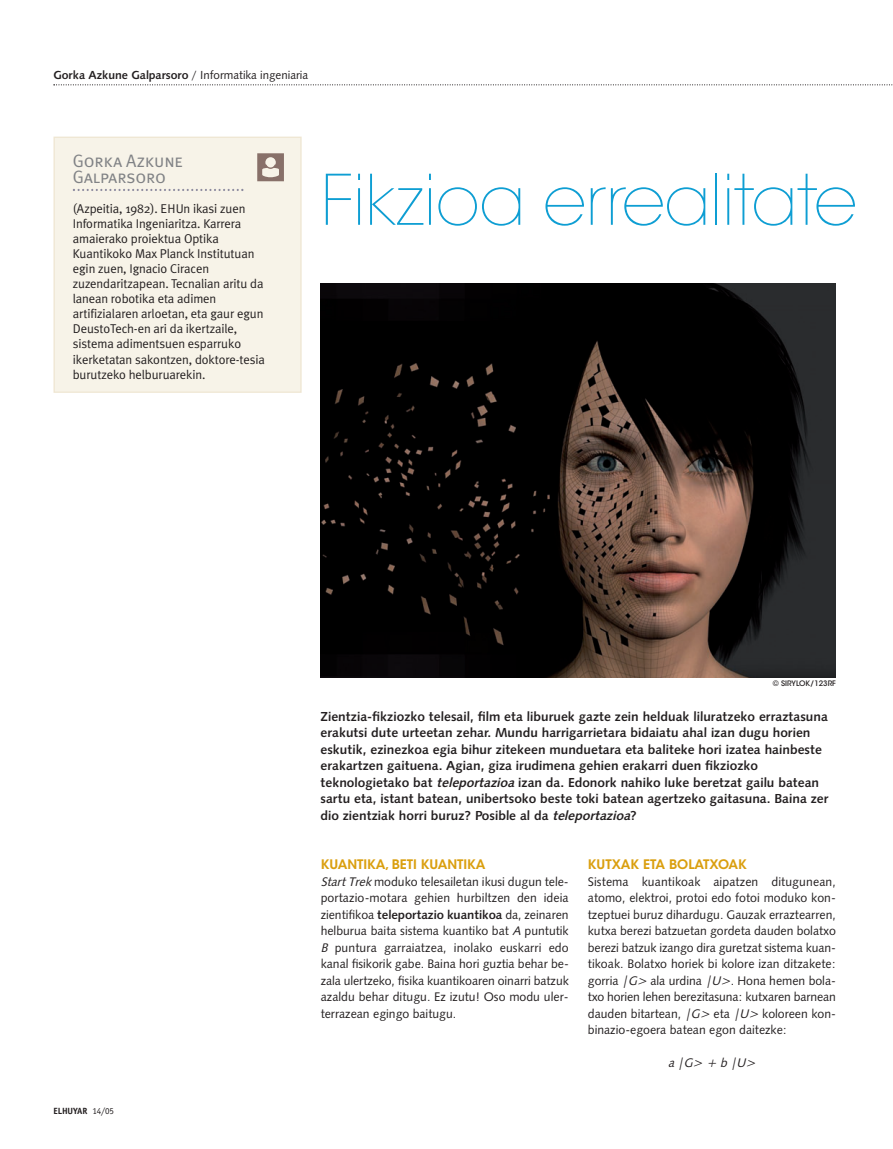
<style>
.page{position:relative;width:893px;height:1149px;background:#fff}
.page>*{position:absolute;margin:0;border:0;box-sizing:border-box;transform-origin:0 0}
.t1{font:200 69px "ITC Avant Garde Std";letter-spacing:-.01em;color:#0e9ed3}
.t2{font:18px/16.5px "Meta Plus Normal Caps";letter-spacing:-.01em;color:#808285}
.t3{font:13.05px/16.5px "Humanist 531 BT Bold A";color:#231f20}
.t4{font:600 13.05px "ITC Avant Garde Std";color:#da9f0f}
.t5{font:12.75px/15px "Meta Plus Normal";letter-spacing:-.01em;color:#231f20}
.t6{font:12.45px/16.5px "Humanist 531 BT Roman A";letter-spacing:-.005em;color:#231f20;text-align:justify}
.t7{font:italic 12.45px "Humanist 531 BT Roman A";color:#231f20}
.t8{font:11.7px "Humanist 531 BT Roman A";letter-spacing:-.005em;color:#231f20}
.t9{font:700 9px "Officina Sans Std";letter-spacing:-.015em;color:#231f20}
.t10{font:500 7.5px "ITC Avant Garde Std";color:#231f20}
.s1{font-family:"Humanist 531 BT Bold A"}
.s2{font-weight:400}
.s3{font-style:italic}
</style>
<div class="page">
<svg style="left:53px;top:84px;width:840px;height:594px"></svg>
<p class="t8" style="left:54px;top:70px;width:256px"><span class="s1">Gorka Azkune Galparsoro</span> / Informatika ingeniaria</p>
<h2 class="t2" style="left:73px;top:152px;width:112px">Gorka Azkune<br>Galparsoro</h2>
<p class="t5" style="left:73px;top:202px;width:194px">(Azpeitia, 1982). EHUn ikasi zuen Informatika Ingeniaritza. Karrera amaierako proiektua Optika Kuantikoko Max Planck Institutuan egin zuen, Ignacio Ciracen zuzendaritzapean. Tecnalian aritu da lanean robotika eta adimen artifizialaren arloetan, eta gaur egun DeustoTech-en ari da ikertzaile, sistema adimentsuen esparruko ikerketatan sakontzen, doktore-tesia burutzeko helburuarekin.</p>
<h1 class="t1" style="left:320px;top:171px;width:538px">Fikzioa errealitate</h1>
<p class="t9" style="left:54px;top:1107px;width:62px">ELHUYAR <span class="s2">14/05</span></p>
<p class="t10" style="left:773px;top:680px;width:65px">© SIRYLOK/123RF</p>
<p class="t3" style="left:320px;top:708px;width:510px">Zientzia-fikziozko telesail, film eta liburuek gazte zein helduak liluratzeko erraztasuna erakutsi dute urteetan zehar. Mundu harrigarrietara bidaiatu ahal izan dugu horien eskutik, ezinezkoa egia bihur zitekeen munduetara eta baliteke hori izatea hainbeste erakartzen gaituena. Agian, giza irudimena gehien erakarri duen fikziozko teknologietako bat <span class="s3">teleportazioa</span>izan da. Edonork nahiko luke beretzat gailu batean sartu eta, istant batean, unibertsoko beste toki batean agertzeko gaitasuna. Baina zer dio zientziak horri buruz? Posible al da <span class="s3">teleportazioa</span>?</p>
<p class="t4" style="left:321px;top:858px;width:166px">KUANTIKA, BETI KUANTIKA</p>
<p class="t6" style="left:321px;top:873px;width:250px"><span class="s3">StartTrek</span>moduko telesailetan ikusi dugun tele&shy;portazio-motara gehien hurbiltzen den ideia zientifikoa <span class="s1">teleportazio kuantikoa</span> da, zeinaren helburua baita sistema kuantiko bat <span class="s3">A</span>puntutik <span class="s3">B</span> puntura garraiatzea, inolako euskarri edo kanal fisikorik gabe. Baina hori guztia behar be&shy;zala ulertzeko, fisika kuantikoaren oinarri batzuk azaldu behar ditugu. Ez izutu! Oso modu uler&shy;terrazean egingo baitugu.</p>
<p class="t4" style="left:588px;top:858px;width:161px">KUTXAK ETA BOLATXOAK</p>
<p class="t6" style="left:588px;top:873px;width:250px">Sistema kuantikoak aipatzen ditugunean, atomo, elektroi, protoi edo fotoi moduko kon&shy;tzeptuei buruz dihardugu. Gauzak erraztearren, kutxa berezi batzuetan gordeta dauden bolatxo berezi batzuk izango dira guretzat sistema kuan&shy;tikoak. Bolatxo horiek bi kolore izan ditzakete: gorria <span class="s3">|G&gt;</span>ala urdina <span class="s3">|U&gt;</span>. Hona hemen bola&shy;txo horien lehen berezitasuna: kutxaren barnean dauden bitartean, <span class="s3">|G&gt;</span>eta <span class="s3">|U&gt;</span>koloreen kon&shy;binazio-egoera batean egon daitezke:</p>
<p class="t7" style="left:668px;top:1057px;width:92px">a |G&gt; + b |U&gt;</p>
</div>
